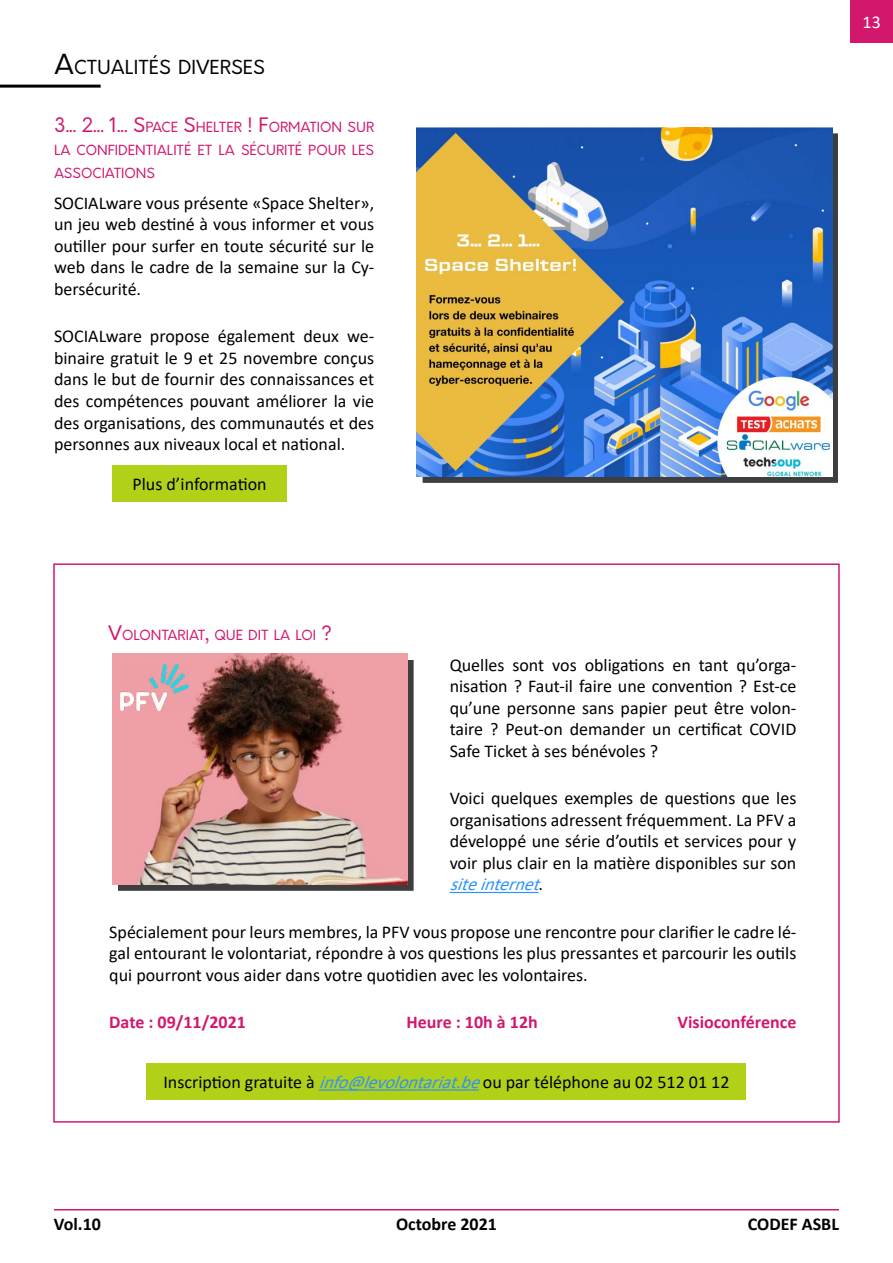
<style>
.page{position:relative;width:893px;height:1263px;background:#fff}
.page>*{position:absolute;margin:0;border:0;box-sizing:border-box;transform-origin:0 0}
.t1{font:19.5px "Orkney";color:#d2176d}
.t2{font:18.9px "Orkney";color:#000}
.t3{font:18px/21.6px "Calibri";color:#000;text-align:justify}
.t4{font:700 18px "Calibri";color:#d2176d}
.t5{font:700 18px "Calibri";color:#000}
.t6{font:18px "Calibri";color:#fff}
.t7{font:13.65px/23.4px "Orkney";color:#d2176d;text-align:justify}
.s1{font-size:27px}
.s2{font-size:19.5px}
.s3{font-style:italic;color:#2d91ff}
</style>
<div class="page">
<div style="left:850px;top:0;width:43px;height:43px;background:#d2176d"></div>
<hr style="left:54px;top:1209px;width:785px;height:1px;background:#d2176d">
<hr style="left:0;top:85px;width:101px;height:3px;background:#000">
<hr style="left:450px;top:892px;width:89px;height:1px;background:#2d91ff">
<div style="left:423px;top:133px;width:415px;height:350px;background:#000;opacity:.76"></div>
<img style="left:417px;top:128px;width:415px;height:348px">
<div style="left:112px;top:466px;width:175px;height:36px;background:#b1d119"></div>
<div style="left:118px;top:660px;width:295px;height:230px;background:#000;opacity:.76"></div>
<img style="left:112px;top:654px;width:295px;height:230px">
<div style="left:147px;top:1063px;width:599px;height:36px;background:#b1d119"></div>
<hr style="left:319px;top:1089px;width:160px;height:1px;background:#2d91ff">
<img style="left:120px;top:664px;width:68px;height:46px">
<p class="t2" style="left:54px;top:55px;width:213px"><span class="s1">A</span>CTUALITÉS DIVERSES</p>
<p class="t7" style="left:54px;top:115px;width:322px"><span class="s2">3... 2... 1... S</span>PACE <span class="s2">S</span>HELTER <span class="s2">! F</span>ORMATION SUR LA CONFIDENTIALITÉ ET LA SÉCURITÉ POUR LES ASSOCIATIONS</p>
<p class="t3" style="left:54px;top:191px;width:322px">SOCIALware vous présente «Space Shelter», un jeu web destiné à vous informer et vous outiller pour surfer en toute sécurité sur le web dans le cadre de la semaine sur la Cy&shy;bersécurité.</p>
<p class="t3" style="left:54px;top:325px;width:322px">SOCIALware propose également deux we&shy;binaire gratuit le 9 et 25 novembre conçus dans le but de fournir des connaissances et des compétences pouvant améliorer la vie des organisations, des communautés et des personnes aux niveaux local et national.</p>
<p class="t3" style="left:133px;top:473px;width:136px">Plus d’information</p>
<p class="t6" style="left:863px;top:10px;width:20px">13</p>
<p class="t1" style="left:54px;top:621px;width:35px">V</p>
<p class="t7" style="left:122px;top:624px;width:212px">OLONTARIAT<span class="s2">,</span> QUE DIT LA LOI <span class="s2">?</span></p>
<p class="t3" style="left:450px;top:653px;width:348px">Quelles sont vos obligations en tant qu’orga&shy;nisation ? Faut-il faire une convention ? Est-ce qu’une personne sans papier peut être volon&shy;taire ? Peut-on demander un certificat COVID Safe Ticket à ses bénévoles ?</p>
<p class="t3" style="left:450px;top:787px;width:348px">Voici quelques exemples de questions que les organisations adressent fréquemment. La PFV a développé une série d’outils et services pour y voir plus clair en la matière disponibles sur son <span class="s3">siteinternet</span>.</p>
<p class="t3" style="left:109px;top:920px;width:689px">Spécialement pour leurs membres, la PFV vous propose une rencontre pour clarifier le cadre lé&shy;gal entourant le volontariat, répondre à vos questions les plus pressantes et parcourir les outils qui pourront vous aider dans votre quotidien avec les volontaires.</p>
<p class="t4" style="left:109px;top:1009px;width:138px">Date : 09/11/2021</p>
<p class="t4" style="left:406px;top:1009px;width:133px">Heure : 10h à 12h</p>
<p class="t4" style="left:677px;top:1009px;width:120px">Visioconférence</p>
<p class="t3" style="left:163px;top:1071px;width:568px">Inscription gratuite à <span class="s3">info@levolontariat.be</span>ou par téléphone au 02 512 01 12</p>
<p class="t5" style="left:54px;top:1212px;width:48px">Vol.10</p>
<p class="t5" style="left:396px;top:1212px;width:102px">Octobre 2021</p>
<p class="t5" style="left:748px;top:1212px;width:93px">CODEF ASBL</p>
</div>
